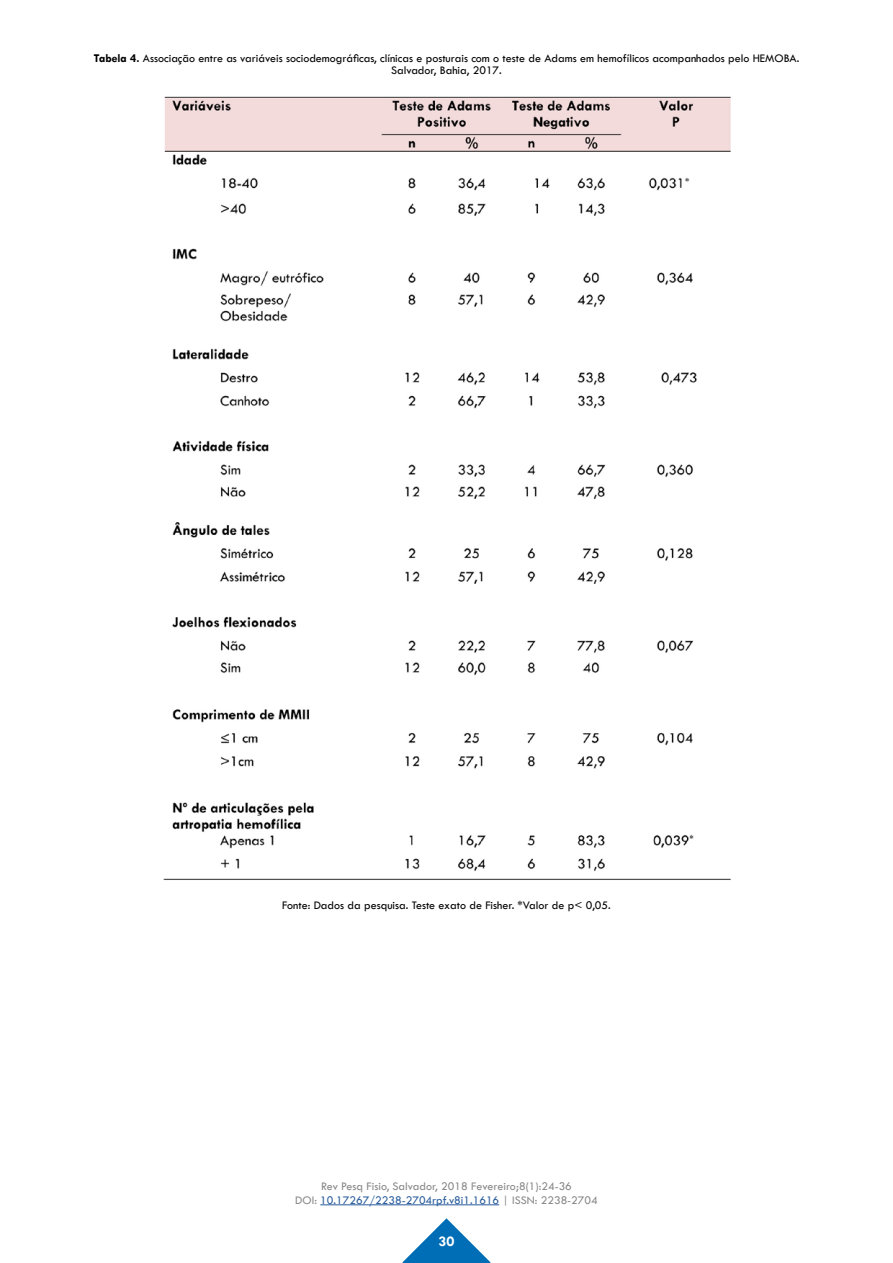
<style>
.page{position:relative;width:893px;height:1263px;background:#fff}
.page>*{position:absolute;margin:0;border:0;box-sizing:border-box;transform-origin:0 0}
.t1{font:700 15px "Tw Cen";color:#fff}
.t2{font:12px/12px "Tw Cen";color:#000;text-align:center}
.t3{font:12px/14.4px "Tw Cen";color:#878787;text-align:center}
.s1{font-weight:700}
.s2{color:#275b9b}
</style>
<div class="page">
<svg style="left:402px;top:1218px;width:89px;height:45px"></svg>
<hr style="left:320px;top:1204px;width:179px;height:1px;background:#275b9b">
<img style="left:163px;top:96px;width:568px;height:784px">
<p class="t2" style="left:94px;top:52px;width:707px"><span class="s1">Tabela 4.</span> Associação entre as variáveis sociodemográficas, clínicas e posturais com o teste de Adams em hemofílicos acompanhados pelo HEMOBA.<br>Salvador, Bahia, 2017.</p>
<p class="t2" style="left:282px;top:899px;width:330px">Fonte: Dados da pesquisa. Teste exato de Fisher. *Valor de p&lt; 0,05.</p>
<p class="t3" style="left:295px;top:1178px;width:304px">Rev Pesq Fisio, Salvador, 2018 Fevereiro;8(1):24-36<br>DOI: <span class="s2">10.17267/2238-2704rpf.v8i1.1616</span> | ISSN: 2238-2704</p>
<p class="t1" style="left:438px;top:1232px;width:17px">30</p>
</div>
